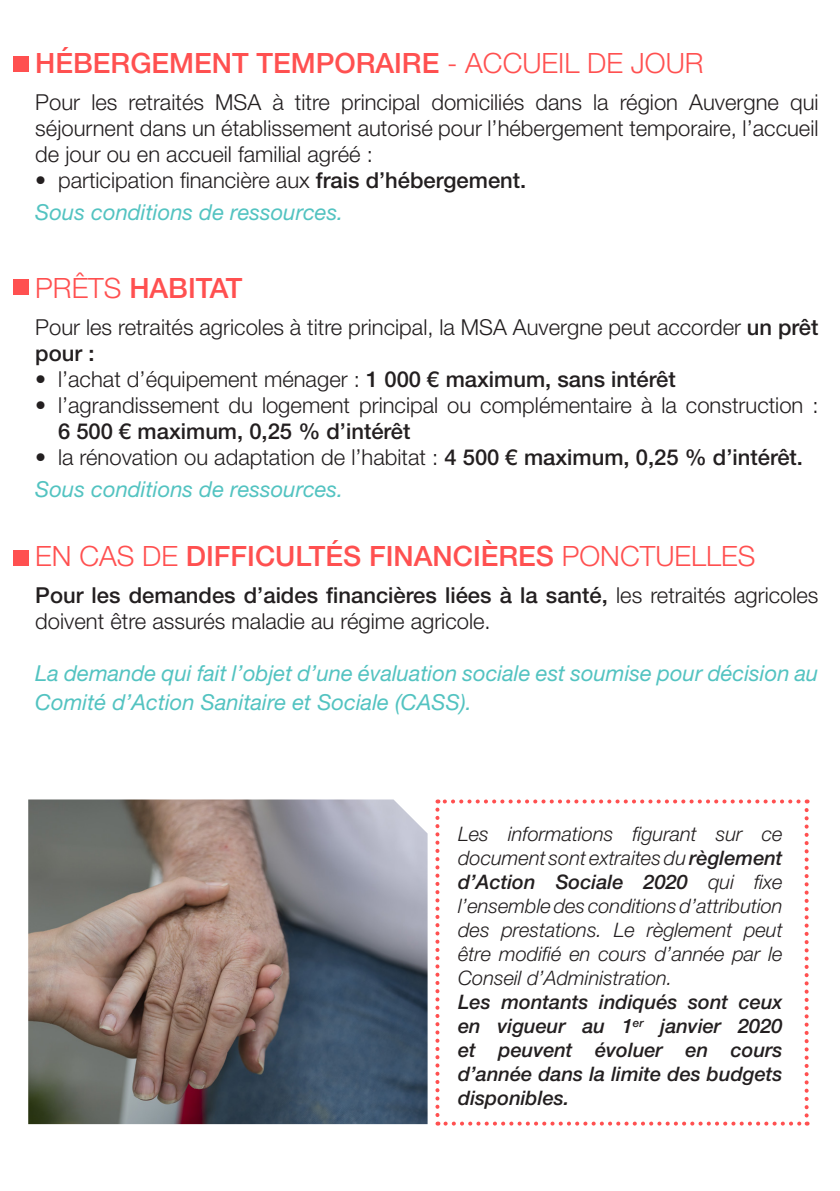
<style>
.page{position:relative;width:840px;height:1191px;background:#fff}
.page>*{position:absolute;margin:0;border:0;box-sizing:border-box;transform-origin:0 0}
.t1{font:500 28px "Helvetica Neue LT Std";color:#ff5050}
.t2{font:300 22px/26px "Helvetica Neue LT Std";color:#231f20}
.t3{font:italic 22px/28.8px "Helvetica Neue LT Std";color:#53c3c1}
.t4{font:italic 300 20px/24px "Helvetica Neue LT Std";color:#231f20}
.s1{font-weight:300}
.s2{font-weight:500}
.s3{font-weight:400;font-style:italic;color:#53c3c1}
</style>
<div class="page">
<div style="left:13px;top:279px;width:15px;height:16px;background:#ff5050"></div>
<div style="left:13px;top:550px;width:15px;height:16px;background:#ff5050"></div>
<div style="left:13px;top:56px;width:15px;height:15px;background:#ff5050"></div>
<svg style="left:435px;top:809px;width:4px;height:316px"></svg>
<svg style="left:445px;top:1121px;width:362px;height:4px"></svg>
<svg style="left:804px;top:799px;width:4px;height:316px"></svg>
<svg style="left:437px;top:799px;width:361px;height:4px"></svg>
<img style="left:28px;top:799px;width:399px;height:325px">
<p class="t1" style="left:35px;top:46px;width:669px">HÉBERGEMENT TEMPORAIRE <span class="s1">- ACCUEIL DE JOUR</span></p>
<p class="t2" style="left:35px;top:89px;width:784px;text-align:justify">Pour les retraités MSA à titre principal domiciliés dans la région Auvergne qui séjournent dans un établissement autorisé pour l’hébergement temporaire, l’accueil de jour ou en accueil familial agréé :</p>
<p class="t2" style="left:35px;top:164px;width:492px;line-height:31.6px">• participation financière aux <span class="s2">frais d’hébergement.<br></span><span class="s3">Sous conditions de ressources.</span></p>
<p class="t1" style="left:35px;top:271px;width:209px"><span class="s1">PRÊTS</span> HABITAT</p>
<p class="t2" style="left:35px;top:314px;width:784px">Pour les retraités agricoles à titre principal, la MSA Auvergne peut accorder <span class="s2">un prêt pour :</span></p>
<p class="t2" style="left:35px;top:366px;width:641px">• l’achat d’équipement ménager : <span class="s2">1 000 € maximum, sans intérêt</span></p>
<p class="t2" style="left:58px;top:392px;width:761px;text-indent:-23px">• l’agrandissement du logement principal ou complémentaire à la construction :<br><span class="s2">6 500 € maximum, 0,25 % d’intérêt</span></p>
<p class="t2" style="left:35px;top:441px;width:768px;line-height:31.6px">• la rénovation ou adaptation de l’habitat : <span class="s2">4 500 € maximum, 0,25 % d’intérêt.<br></span><span class="s3">Sous conditions de ressources.</span></p>
<p class="t1" style="left:35px;top:539px;width:721px"><span class="s1">EN CAS DE</span> DIFFICULTÉS FINANCIÈRES <span class="s1">PONCTUELLES</span></p>
<p class="t2" style="left:35px;top:582px;width:784px"><span class="s2">Pour les demandes d’aides financières liées à la santé,</span> les retraités agricoles doivent être assurés maladie au régime agricole.</p>
<p class="t3" style="left:35px;top:659px;width:784px">La demande qui fait l’objet d’une évaluation sociale est soumise pour décision au<br>Comité d’Action Sanitaire et Sociale (CASS).</p>
<p class="t4" style="left:458px;top:821px;width:326px">Les informations figurant sur ce document sont extraites du <span class="s2">règlement d’Action Sociale 2020</span> qui fixe l’ensemble des conditions d’attribution des prestations. Le règlement peut être modifié en cours d’année par le<br>Conseil d’Administration.<br><span class="s2">Les montants indiqués sont ceux en vigueur au 1</span><sup>er</sup> <span class="s2">janvier 2020 et peuvent évoluer en cours d’année dans la limite des budgets disponibles.</span></p>
</div>
